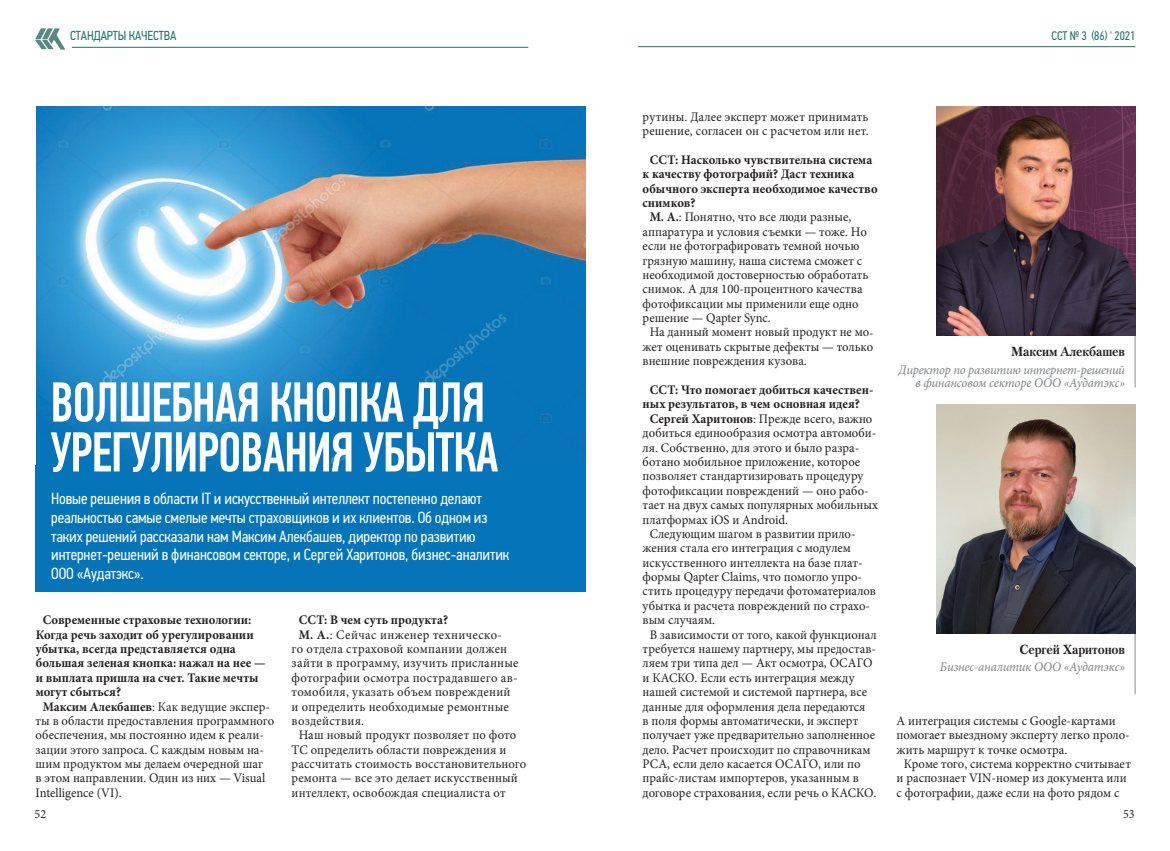
<style>
.page{position:relative;width:1170px;height:851px;background:#fff}
.page>*{position:absolute;margin:0;border:0;box-sizing:border-box;transform-origin:0 0}
.t1{font:500 56.25px/49.9px "PF Din Text Comp Pro";letter-spacing:-.02em;color:#fff;scale:.96 1}
.t2{font:16.25px/18.8px "PF Din Text Cond Pro";letter-spacing:-.01em;color:#fff;scale:.95 1}
.t3{font:13.12px/14.4px "Minion Pro";color:#231f20;scale:.96 1}
.t4{font:700 13.12px "Minion Pro";color:#231f20;scale:.96 1}
.t5{font:13.12px "Minion Pro";letter-spacing:.02em;color:#231f20;scale:.96 1}
.t6{font:italic 13.12px/13.8px "Minion Pro";letter-spacing:-.02em;color:#808285;text-align:right;scale:.96 1}
.t7{font:13.12px "Minion Pro";letter-spacing:.025em;color:#231f20;scale:.96 1}
.t8{font:700 13.12px "Petersburg C";letter-spacing:-.01em;color:#231f20;scale:.96 1}
.t9{font:13.12px "Minion Pro";letter-spacing:.03em;color:#231f20;scale:.96 1}
.t10{font:13.12px "PF Din Text Cond Pro";letter-spacing:-.01em;color:#236f65;scale:.96 1}
.t11{font:12.5px "PF Din Text Cond Pro";letter-spacing:-.01em;color:#236f65;scale:.96 1}
.t12{font:12.5px "Minion Pro";color:#231f20;scale:.96 1}
.s1{font-weight:700}
</style>
<div class="page">
<hr style="left:72px;top:47px;width:456px;height:1px;background:#236f65">
<hr style="left:638px;top:46px;width:497px;height:1px;background:#236f65">
<svg style="left:35px;top:28px;width:30px;height:22px"></svg>
<img style="left:36px;top:106px;width:550px;height:359px">
<div style="left:35px;top:465px;width:551px;height:127px;background:#0674b8"></div>
<hr style="left:1134px;top:322px;width:1px;height:65px;background:#8a8c8f">
<hr style="left:1134px;top:619px;width:1px;height:75px;background:#8a8c8f">
<img style="left:936px;top:106px;width:199px;height:230px">
<img style="left:936px;top:404px;width:199px;height:229px">
<p class="t10" style="left:70px;top:28px;width:112px">СТАНДАРТЫ КАЧЕСТВА</p>
<p class="t11" style="left:1051px;top:28px;width:89px">CСТ № 3 (86) ' 2021</p>
<h1 class="t1" style="left:50px;top:378px;width:468px">ВОЛШЕБНАЯ КНОПКА ДЛЯ<br>УРЕГУЛИРОВАНИЯ УБЫТКА</h1>
<p class="t2" style="left:51px;top:489px;width:484px">Новые решения в области IT и искусственный интеллект постепенно делают реальностью самые смелые мечты страховщиков и их клиентов. Об одном из таких решений рассказали нам Максим Алекбашев, директор по развитию интернет-решений в финансовом секторе, и Сергей Харитонов, бизнес-аналитик ООО «Аудатэкс».</p>
<p class="t4" style="left:43px;top:610px;width:219px">Современные страховые технологии:</p>
<p class="t4" style="left:36px;top:625px;width:229px">Когда речь заходит об урегулировании</p>
<p class="t4" style="left:36px;top:639px;width:210px">убытка, всегда представляется одна</p>
<p class="t4" style="left:36px;top:653px;width:241px">большая зеленая кнопка: нажал на нее —</p>
<p class="t4" style="left:36px;top:668px;width:234px">и выплата пришла на счет. Такие мечты</p>
<p class="t4" style="left:36px;top:682px;width:90px">могут сбыться?</p>
<p class="t3" style="left:43px;top:699px;width:238px"><span class="s1">Максим Алекбашев</span>: Как ведущие экспер-</p>
<p class="t3" style="left:36px;top:713px;width:250px">ты в области предоставления программного</p>
<p class="t3" style="left:36px;top:727px;width:239px">обеспечения, мы постоянно идем к реали-</p>
<p class="t3" style="left:36px;top:742px;width:239px">зации этого запроса. С каждым новым на-</p>
<p class="t3" style="left:36px;top:756px;width:238px">шим продуктом мы делаем очередной шаг</p>
<p class="t3" style="left:36px;top:771px;width:241px">в этом направлении. Один из них — Visual</p>
<p class="t3" style="left:36px;top:785px;width:91px">Intelligence (VI).</p>
<p class="t4" style="left:299px;top:610px;width:157px">ССТ: В чем суть продукта?</p>
<p class="t9" style="left:299px;top:625px;width:213px"><span class="s1">М. А.</span>: Сейчас инженер техническо-</p>
<p class="t5" style="left:291px;top:640px;width:226px">го отдела страховой компании должен</p>
<p class="t5" style="left:291px;top:654px;width:238px">зайти в программу, изучить присланные</p>
<p class="t7" style="left:291px;top:668px;width:237px">фотографии осмотра пострадавшего ав-</p>
<p class="t5" style="left:291px;top:683px;width:230px">томобиля, указать объем повреждений</p>
<p class="t5" style="left:291px;top:697px;width:228px">и определить необходимые ремонтные</p>
<p class="t5" style="left:291px;top:711px;width:77px">воздействия.</p>
<p class="t3" style="left:299px;top:727px;width:228px">Наш новый продукт позволяет по фото</p>
<p class="t3" style="left:291px;top:742px;width:225px">ТС определить области повреждения и</p>
<p class="t3" style="left:291px;top:756px;width:246px">рассчитать стоимость восстановительного</p>
<p class="t3" style="left:291px;top:771px;width:237px">ремонта — все это делает искусственный</p>
<p class="t3" style="left:291px;top:785px;width:224px">интеллект, освобождая специалиста от</p>
<p class="t3" style="left:642px;top:109px;width:237px">рутины. Далее эксперт может принимать решение, согласен он с расчетом или нет.</p>
<p class="t4" style="left:649px;top:150px;width:233px">ССТ: Насколько чувствительна система</p>
<p class="t4" style="left:642px;top:165px;width:222px">к качеству фотографий? Даст техника</p>
<p class="t4" style="left:642px;top:179px;width:246px">обычного эксперта необходимое качество</p>
<p class="t4" style="left:642px;top:193px;width:57px">снимков?</p>
<p class="t3" style="left:649px;top:210px;width:211px"><span class="s1">М. А.</span>: Понятно, что все люди разные,</p>
<p class="t3" style="left:642px;top:224px;width:235px">аппаратура и условия съемки — тоже. Но</p>
<p class="t3" style="left:642px;top:239px;width:227px">если не фотографировать темной ночью</p>
<p class="t3" style="left:642px;top:253px;width:230px">грязную машину, наша система сможет с</p>
<p class="t3" style="left:642px;top:267px;width:237px">необходимой достоверностью обработать</p>
<p class="t3" style="left:642px;top:282px;width:230px">снимок. А для 100-процентного качества</p>
<p class="t3" style="left:642px;top:296px;width:226px">фотофиксации мы применили еще одно</p>
<p class="t3" style="left:642px;top:311px;width:135px">решение — Qapter Sync.</p>
<p class="t3" style="left:649px;top:325px;width:235px">На данный момент новый продукт не мо-</p>
<p class="t3" style="left:642px;top:339px;width:241px">жет оценивать скрытые дефекты — только</p>
<p class="t3" style="left:642px;top:354px;width:172px">внешние повреждения кузова.</p>
<p class="t4" style="left:649px;top:380px;width:234px">ССТ: Что помогает добиться качествен-</p>
<p class="t4" style="left:642px;top:395px;width:228px">ных результатов, в чем основная идея?</p>
<p class="t3" style="left:649px;top:411px;width:233px"><span class="s1">Сергей Харитонов</span>: Прежде всего, важно</p>
<p class="t3" style="left:642px;top:426px;width:245px">добиться единообразия осмотра автомоби-</p>
<p class="t3" style="left:642px;top:440px;width:227px">ля. Собственно, для этого и было разра-</p>
<p class="t3" style="left:642px;top:454px;width:228px">ботано мобильное приложение, которое</p>
<p class="t3" style="left:642px;top:469px;width:231px">позволяет стандартизировать процедуру</p>
<p class="t3" style="left:642px;top:483px;width:237px">фотофиксации повреждений — оно рабо-</p>
<p class="t3" style="left:642px;top:497px;width:247px">тает на двух самых популярных мобильных</p>
<p class="t3" style="left:642px;top:512px;width:153px">платформах iOS и Android.</p>
<p class="t3" style="left:649px;top:526px;width:216px">Следующим шагом в развитии прило-</p>
<p class="t3" style="left:642px;top:541px;width:218px">жения стала его интеграция с модулем</p>
<p class="t3" style="left:642px;top:555px;width:230px">искусственного интеллекта на базе плат-</p>
<p class="t3" style="left:642px;top:569px;width:230px">формы Qapter Claims, что помогло упро-</p>
<p class="t3" style="left:642px;top:584px;width:244px">стить процедуру передачи фотоматериалов</p>
<p class="t3" style="left:642px;top:598px;width:238px">убытка и расчета повреждений по страхо-</p>
<p class="t3" style="left:642px;top:612px;width:77px">вым случаям.</p>
<p class="t3" style="left:649px;top:627px;width:238px">В зависимости от того, какой функционал</p>
<p class="t3" style="left:642px;top:641px;width:244px">требуется нашему партнеру, мы предостав-</p>
<p class="t3" style="left:642px;top:656px;width:241px">ляем три типа дел — Акт осмотра, ОСАГО</p>
<p class="t3" style="left:642px;top:670px;width:222px">и КАСКО. Если есть интеграция между</p>
<p class="t3" style="left:642px;top:684px;width:235px">нашей системой и системой партнера, все</p>
<p class="t3" style="left:642px;top:699px;width:234px">данные для оформления дела передаются</p>
<p class="t3" style="left:642px;top:713px;width:226px">в поля формы автоматически, и эксперт</p>
<p class="t3" style="left:642px;top:727px;width:244px">получает уже предварительно заполненное</p>
<p class="t3" style="left:642px;top:742px;width:239px">дело. Расчет происходит по справочникам</p>
<p class="t3" style="left:642px;top:756px;width:228px">РСА, если дело касается ОСАГО, или по</p>
<p class="t3" style="left:642px;top:771px;width:227px">прайс-листам импортеров, указанным в</p>
<p class="t3" style="left:642px;top:785px;width:245px">договоре страхования, если речь о КАСКО.</p>
<p class="t8" style="left:1011px;top:343px;width:120px">Максим Алекбашев</p>
<p class="t6" style="left:898px;top:362px;width:237px">Директор по развитию интернет-решений в финансовом секторе ООО «Аудатэкс»</p>
<p class="t8" style="left:1019px;top:641px;width:111px">Сергей Харитонов</p>
<p class="t6" style="left:939px;top:660px;width:194px">Бизнес-аналитик ООО «Аудатэкс»</p>
<p class="t3" style="left:896px;top:713px;width:230px">А интеграция системы с Google-картами</p>
<p class="t3" style="left:896px;top:727px;width:244px">помогает выездному эксперту легко проло-</p>
<p class="t3" style="left:896px;top:742px;width:179px">жить маршрут к точке осмотра.</p>
<p class="t3" style="left:903px;top:756px;width:238px">Кроме того, система корректно считывает</p>
<p class="t3" style="left:896px;top:771px;width:241px">и распознает VIN-номер из документа или</p>
<p class="t3" style="left:896px;top:785px;width:233px">с фотографии, даже если на фото рядом с</p>
<p class="t12" style="left:35px;top:805px;width:14px">52</p>
<p class="t12" style="left:1122px;top:805px;width:13px">53</p>
</div>
